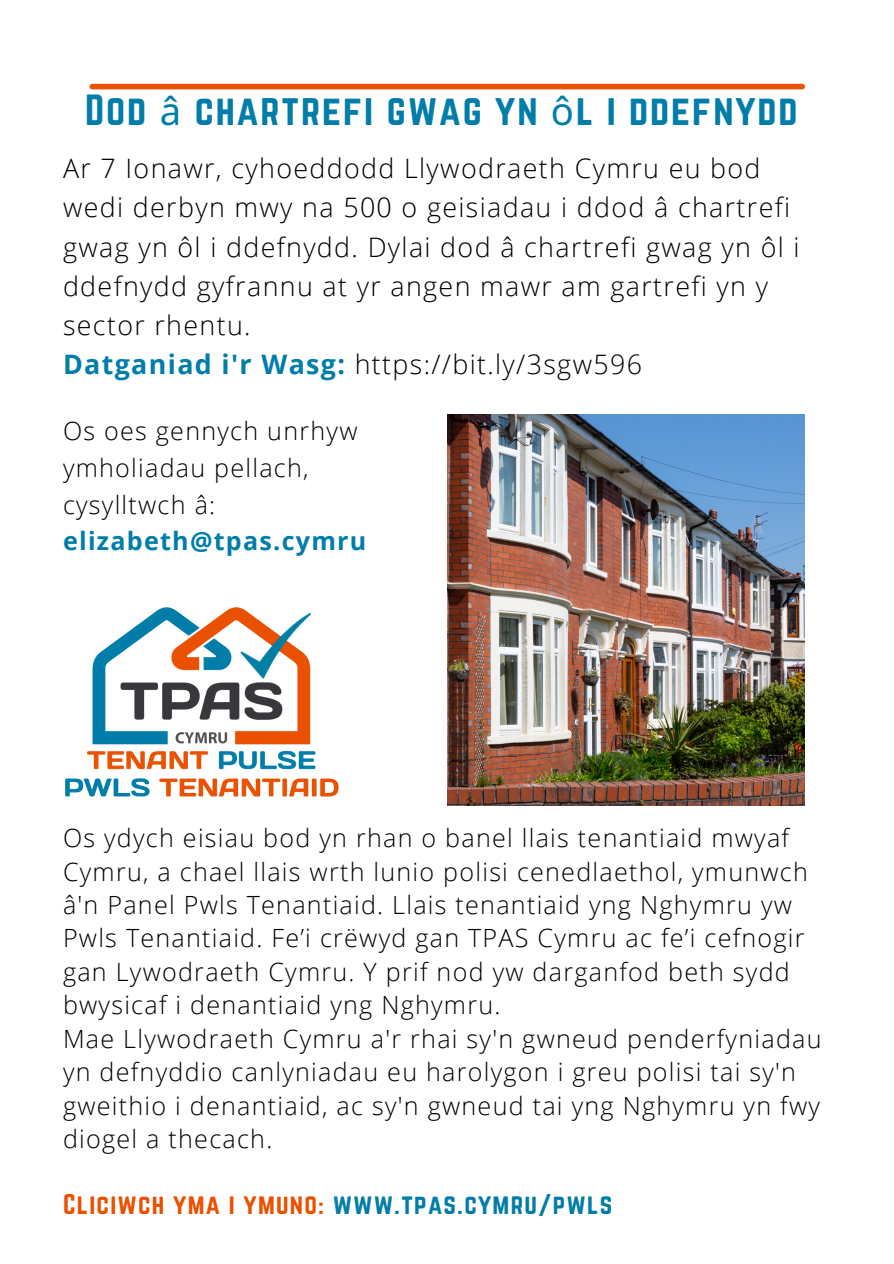
<style>
.page{position:relative;width:894px;height:1264px;background:#fff}
.page>*{position:absolute;margin:0;border:0;box-sizing:border-box;transform-origin:0 0}
.t1{font:38.25px "Norwester";letter-spacing:.05em;color:#007da9}
.t2{font:300 26.85px/39.2px "Open Sans";letter-spacing:.05em;color:#000}
.t3{font:300 25.05px/33.5px "Open Sans";letter-spacing:.05em;color:#000}
.t4{font:25.05px "Norwester";letter-spacing:.05em;color:#007da9}
.t5{font:700 25.05px "Open Sans";letter-spacing:.05em;color:#007da9}
.s1{font-family:"Noto Sans"}
.s2{font-weight:700;color:#007da9}
.s3{color:#ea5100}
</style>
<div class="page">
<div style="left:92px;top:84px;width:710px;height:5px;background:#ea5100"></div>
<img style="left:447px;top:415px;width:357px;height:390px">
<img style="left:65px;top:607px;width:274px;height:190px">
<p class="t1" style="left:85px;top:91px;width:714px">Dod <span class="s1">â</span> chartrefi gwag yn <span class="s1">ô</span>l i ddefnydd</p>
<p class="t2" style="left:63px;top:148px;width:737px">Ar 7 Ionawr, cyhoeddodd Llywodraeth Cymru eu bod wedi derbyn mwy na 500 o geisiadau i ddod â chartrefi gwag yn ôl i ddefnydd. Dylai dod â chartrefi gwag yn ôl i ddefnydd gyfrannu at yr angen mawr am gartrefi yn y sector rhentu.</p>
<p class="t2" style="left:63px;top:344px;width:580px"><span class="s2">Datganiad i'r Wasg:</span> https://bit.ly/3sgw596</p>
<p class="t3" style="left:63px;top:412px;width:296px;line-height:36.6px">Os oes gennych unrhyw ymholiadau pellach, cysylltwch â:</p>
<p class="t5" style="left:63px;top:523px;width:305px">elizabeth@tpas.cymru</p>
<p class="t3" style="left:63px;top:820px;width:746px">Os ydych eisiau bod yn rhan o banel llais tenantiaid mwyaf Cymru, a chael llais wrth lunio polisi cenedlaethol, ymunwch â'n Panel Pwls Tenantiaid. Llais tenantiaid yng Nghymru yw Pwls Tenantiaid. Fe’i crëwyd gan TPAS Cymru ac fe’i cefnogir gan Lywodraeth Cymru. Y prif nod yw darganfod beth sydd bwysicaf i denantiaid yng Nghymru.</p>
<p class="t3" style="left:63px;top:1021px;width:759px">Mae Llywodraeth Cymru a'r rhai sy'n gwneud penderfyniadau yn defnyddio canlyniadau eu harolygon i greu polisi tai sy'n gweithio i denantiaid, ac sy'n gwneud tai yng Nghymru yn fwy diogel a thecach.</p>
<p class="t4" style="left:63px;top:1192px;width:550px"><span class="s3">Cliciwch yma i ymuno:</span> www.tpas.cymru/pwls</p>
</div>
